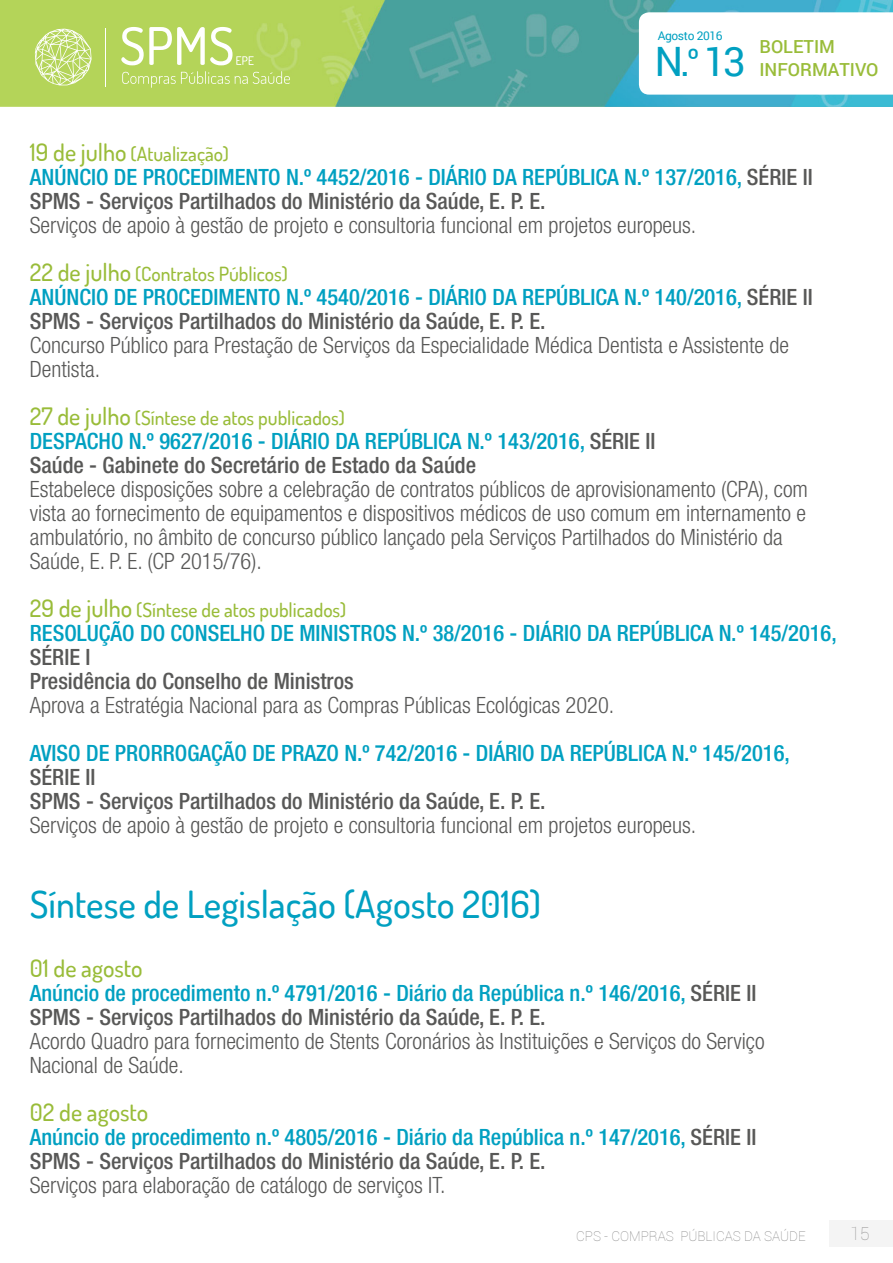
<style>
.page{position:relative;width:893px;height:1263px;background:#fff}
.page>*{position:absolute;margin:0;border:0;box-sizing:border-box;transform-origin:0 0}
.t1{font:40.5px "Roboto";color:#01a0c1}
.t2{font:500 37.5px "Dosis";color:#01a0c1}
.t3{font:500 24px "Dosis";color:#99bc39}
.t4{font:500 condensed 22.5px/24px "Helvetica Neue LT Std";color:#01a0c1}
.t5{font:300 condensed 22.5px/24px "Helvetica Neue LT Std";color:#585857}
.t6{font:500 condensed 22.5px/24px "Helvetica Neue LT Std";color:#585857}
.t7{font:500 19.5px "Dosis";color:#99bc39}
.t8{font:500 18px/22.8px "Roboto";color:#99bc39}
.t9{font:100 18px "Roboto";color:#9c9b9b}
.t10{font:100 13.5px "Roboto";color:#868686}
.t11{font:12px "Roboto";letter-spacing:-.03em;color:#01a0c1}
.s1{font-size:24px}
.s2{color:#585857}
</style>
<div class="page">
<div style="left:829px;top:1219px;width:64px;height:27px;background:#f4f4f4"></div>
<img style="left:0;top:0;width:893px;height:107px">
<svg style="left:639px;top:12px;width:254px;height:83px"></svg>
<svg style="left:121px;top:27px;width:133px;height:38px"></svg>
<hr style="left:106px;top:28px;width:1px;height:58px;background:#fff">
<svg style="left:35px;top:29px;width:57px;height:56px;background:#c9e088"></svg>
<svg style="left:122px;top:71px;width:168px;height:17px;background:#bdd96d"></svg>
<p class="t11" style="left:658px;top:27px;width:67px">Agosto 2016</p>
<h1 class="t1" style="left:654px;top:33px;width:93px">N.<sup>º</sup> 13</h1>
<p class="t8" style="left:759px;top:35px;width:121px">BOLETIM<br>INFORMATIVO</p>
<p class="t7" style="left:30px;top:141px;width:201px"><span class="s1">19 de julho</span> (Atualização)</p>
<p class="t4" style="left:30px;top:164px;width:784px">ANÚNCIO DE PROCEDIMENTO N.º 4452/2016 - DIÁRIO DA REPÚBLICA N.º 137/2016, <span class="s2">SÉRIE II<br>SPMS - Serviços Partilhados do Ministério da Saúde, E. P. E.</span></p>
<p class="t5" style="left:30px;top:213px;width:668px">Serviços de apoio à gestão de projeto e consultoria funcional em projetos europeus.</p>
<p class="t7" style="left:30px;top:261px;width:260px"><span class="s1">22 de julho</span> (Contratos Públicos)</p>
<p class="t4" style="left:30px;top:284px;width:784px">ANÚNCIO DE PROCEDIMENTO N.º 4540/2016 - DIÁRIO DA REPÚBLICA N.º 140/2016, <span class="s2">SÉRIE II<br>SPMS - Serviços Partilhados do Ministério da Saúde, E. P. E.</span></p>
<p class="t5" style="left:30px;top:333px;width:761px">Concurso Público para Prestação de Serviços da Especialidade Médica Dentista e Assistente de<br>Dentista.</p>
<p class="t7" style="left:30px;top:405px;width:317px"><span class="s1">27 de julho</span> (Síntese de atos publicados)</p>
<p class="t4" style="left:30px;top:428px;width:627px">DESPACHO N.º 9627/2016 - DIÁRIO DA REPÚBLICA N.º 143/2016, <span class="s2">SÉRIE II<br>Saúde - Gabinete do Secretário de Estado da Saúde</span></p>
<p class="t5" style="left:30px;top:477px;width:780px">Estabelece disposições sobre a celebração de contratos públicos de aprovisionamento (CPA), com vista ao fornecimento de equipamentos e dispositivos médicos de uso comum em internamento e ambulatório, no âmbito de concurso público lançado pela Serviços Partilhados do Ministério da Saúde, E. P. E. (CP 2015/76).</p>
<p class="t7" style="left:30px;top:597px;width:318px"><span class="s1">29 de julho</span> (Síntese de atos publicados)</p>
<p class="t4" style="left:30px;top:620px;width:809px">RESOLUÇÃO DO CONSELHO DE MINISTROS N.º 38/2016 - DIÁRIO DA REPÚBLICA N.º 145/2016,</p>
<p class="t6" style="left:30px;top:644px;width:325px">SÉRIE I<br>Presidência do Conselho de Ministros</p>
<p class="t5" style="left:30px;top:693px;width:586px">Aprova a Estratégia Nacional para as Compras Públicas Ecológicas 2020.</p>
<p class="t4" style="left:30px;top:740px;width:762px">AVISO DE PRORROGAÇÃO DE PRAZO N.º 742/2016 - DIÁRIO DA REPÚBLICA N.º 145/2016,</p>
<p class="t6" style="left:30px;top:764px;width:517px">SÉRIE II<br>SPMS - Serviços Partilhados do Ministério da Saúde, E. P. E.</p>
<p class="t5" style="left:30px;top:813px;width:668px">Serviços de apoio à gestão de projeto e consultoria funcional em projetos europeus.</p>
<h2 class="t2" style="left:30px;top:880px;width:513px">Síntese de Legislação (Agosto 2016)</h2>
<p class="t3" style="left:30px;top:952px;width:114px">01 de agosto</p>
<p class="t4" style="left:30px;top:980px;width:728px">Anúncio de procedimento n.º 4791/2016 - Diário da República n.º 146/2016, <span class="s2">SÉRIE II<br>SPMS - Serviços Partilhados do Ministério da Saúde, E. P. E.</span></p>
<p class="t5" style="left:30px;top:1029px;width:736px">Acordo Quadro para fornecimento de Stents Coronários às Instituições e Serviços do Serviço<br>Nacional de Saúde.</p>
<p class="t3" style="left:30px;top:1096px;width:120px">02 de agosto</p>
<p class="t4" style="left:30px;top:1124px;width:728px">Anúncio de procedimento n.º 4805/2016 - Diário da República n.º 147/2016, <span class="s2">SÉRIE II<br>SPMS - Serviços Partilhados do Ministério da Saúde, E. P. E.</span></p>
<p class="t5" style="left:30px;top:1173px;width:417px">Serviços para elaboração de catálogo de serviços IT.</p>
<p class="t10" style="left:576px;top:1226px;width:231px">CPS - COMPRAS PÚBLICAS DA SAÚDE</p>
<p class="t9" style="left:850px;top:1221px;width:21px">15</p>
</div>
